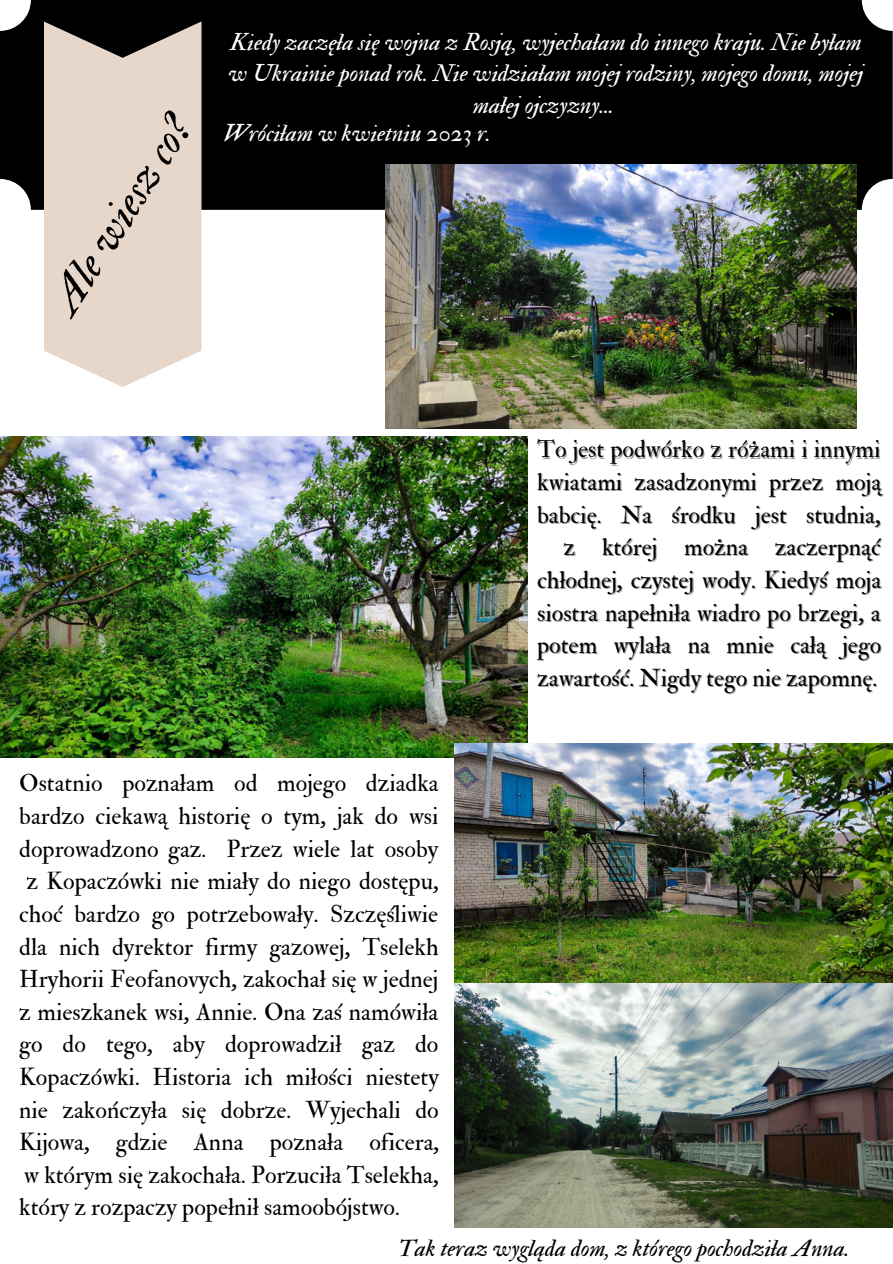
<style>
.page{position:relative;width:893px;height:1264px;background:#fff}
.page>*{position:absolute;margin:0;border:0;box-sizing:border-box;transform-origin:0 0}
.t1{font:45px "IM FELL Double Pica Italic";color:#000}
.t2{font:24px/32.5px "IM FELL Double Pica Roman";color:#000;text-align:right}
.t3{font:24px/31.5px "IM FELL Double Pica Italic";color:#fff;text-align:center}
.t4{font:23.85px "IM FELL Double Pica Italic";color:#000}
</style>
<div class="page">
<div style="left:0;top:0;width:892px;height:210px;background:#000;border-radius:31px"></div>
<svg style="left:44px;top:21px;width:157px;height:366px;background:#dccdc2"></svg>
<img style="left:386px;top:164px;width:470px;height:264px">
<img style="left:0;top:436px;width:527px;height:322px">
<img style="left:454px;top:743px;width:438px;height:484px">
<p class="t1" style="left:38px;top:294px;width:225px;rotate:-58deg">Ale wiesz co?</p>
<p class="t3" style="left:228px;top:26px;width:636px">Kiedy zaczęła się wojna z Rosją, wyjechałam do innego kraju. Nie byłam w Ukrainie ponad rok. Nie widziałam mojej rodziny, mojego domu, mojej małej ojczyzny...</p>
<p class="t3" style="left:223px;top:118px;width:269px">Wróciłam w kwietniu 2023 r.</p>
<p class="t2" style="left:537px;top:433px;width:345px">To jest podwórko z różami i innymi kwiatami zasadzonymi przez moją babcię. Na środku jest studnia, z której można zaczerpnąć chłodnej, czystej wody. Kiedyś moja siostra napełniła wiadro po brzegi, a potem wylała na mnie całą jego zawartość. Nigdy tego nie zapomnę.</p>
<p class="t2" style="left:19px;top:767px;width:421px">Ostatnio poznałam od mojego dziadka</p>
<p class="t2" style="left:19px;top:800px;width:420px">bardzo ciekawą historię o tym, jak do wsi</p>
<p class="t2" style="left:19px;top:833px;width:420px">doprowadzono gaz. Przez wiele lat osoby</p>
<p class="t2" style="left:27px;top:865px;width:413px">z Kopaczówki nie miały do niego dostępu,</p>
<p class="t2" style="left:19px;top:898px;width:420px">choć bardzo go potrzebowały. Szczęśliwie</p>
<p class="t2" style="left:19px;top:930px;width:421px">dla nich dyrektor firmy gazowej, Tselekh</p>
<p class="t2" style="left:19px;top:963px;width:421px">Hryhorii Feofanovych, zakochał się w jednej</p>
<p class="t2" style="left:19px;top:995px;width:421px">z mieszkanek wsi, Annie. Ona zaś namówiła</p>
<p class="t2" style="left:19px;top:1028px;width:420px">go do tego, aby doprowadził gaz do</p>
<p class="t2" style="left:19px;top:1061px;width:421px">Kopaczówki. Historia ich miłości niestety</p>
<p class="t2" style="left:19px;top:1093px;width:421px">nie zakończyła się dobrze. Wyjechali do</p>
<p class="t2" style="left:19px;top:1126px;width:421px">Kijowa, gdzie Anna poznała oficera,</p>
<p class="t2" style="left:24px;top:1158px;width:416px">w którym się zakochała. Porzuciła Tselekha,</p>
<p class="t2" style="left:19px;top:1191px;width:382px">który z rozpaczy popełnił samoobójstwo.</p>
<p class="t4" style="left:398px;top:1233px;width:453px">Tak teraz wygląda dom, z którego pochodziła Anna.</p>
</div>
